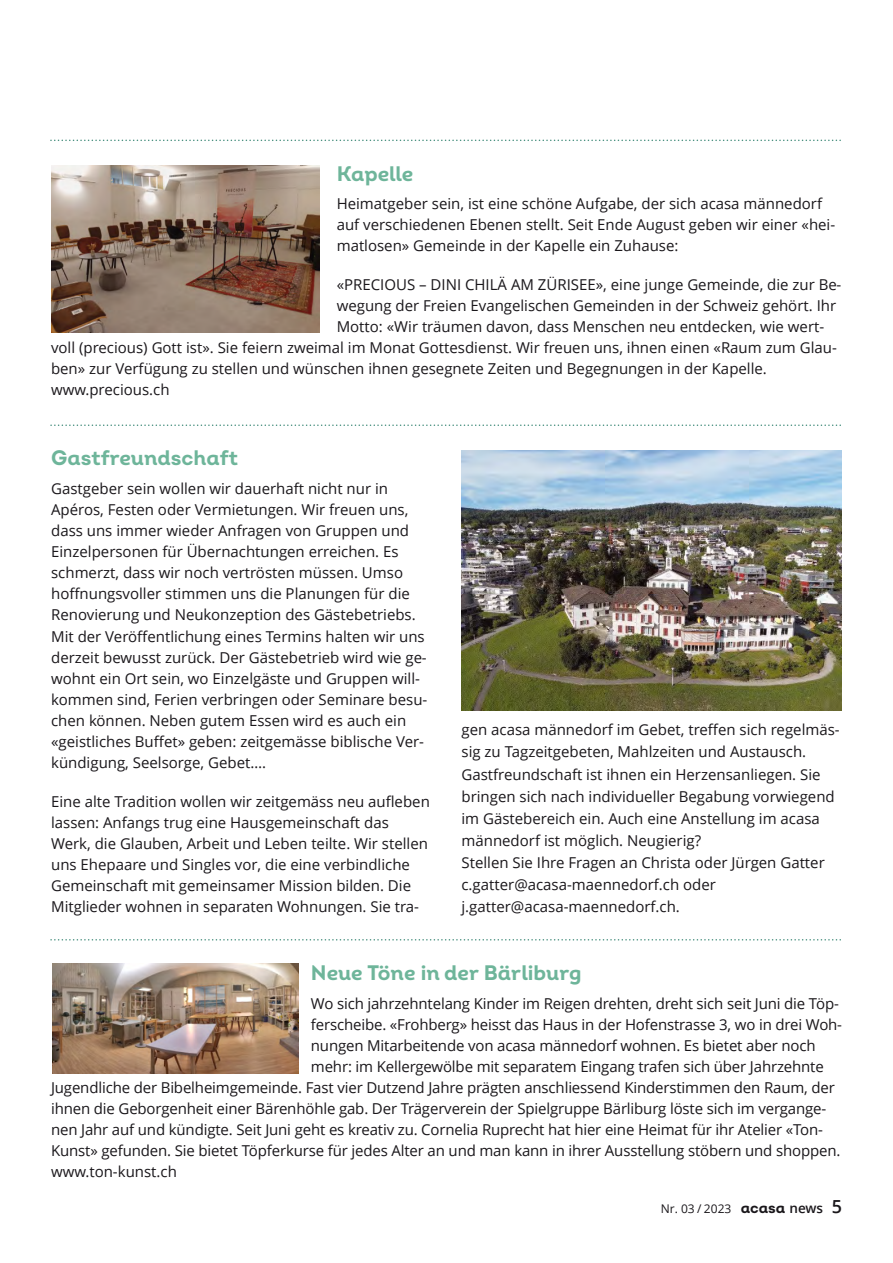
<style>
.page{position:relative;width:893px;height:1263px;background:#fff}
.page>*{position:absolute;margin:0;border:0;box-sizing:border-box;transform-origin:0 0}
.t1{font:21px "Intro Bold Alt";color:#6eb59a}
.t2{font:15px/21px "Open Sans";color:#1a171b}
.t3{font:12px "Open Sans";color:#1a171b}
.s1{font-family:"Intro Bold Alt";font-size:15px}
.s2{font-weight:600;font-size:13.5px}
.s3{font-weight:600;font-size:18px}
</style>
<div class="page">
<svg style="left:51px;top:140px;width:790px;height:1px"></svg>
<svg style="left:51px;top:939px;width:790px;height:1px"></svg>
<svg style="left:51px;top:424px;width:790px;height:2px"></svg>
<img style="left:51px;top:166px;width:269px;height:166px">
<img style="left:53px;top:963px;width:245px;height:111px">
<img style="left:461px;top:451px;width:381px;height:259px">
<h1 class="t1" style="left:337px;top:161px;width:78px">Kapelle</h1>
<p class="t2" style="left:337px;top:195px;width:500px">Heimatgeber sein, ist eine schöne Aufgabe, der sich acasa männedorf auf verschiedenen Ebenen stellt. Seit Ende August geben wir einer «hei&shy;matlosen» Gemeinde in der Kapelle ein Zuhause:</p>
<p class="t2" style="left:337px;top:276px;width:506px">«PRECIOUS – DINI CHILÄ AM ZÜRISEE», eine junge Gemeinde, die zur Be-</p>
<p class="t2" style="left:337px;top:297px;width:501px">wegung der Freien Evangelischen Gemeinden in der Schweiz gehört. Ihr</p>
<p class="t2" style="left:337px;top:318px;width:489px">Motto: «Wir träumen davon, dass Menschen neu entdecken, wie wert-</p>
<p class="t2" style="left:51px;top:339px;width:787px">voll (precious) Gott ist». Sie feiern zweimal im Monat Gottesdienst. Wir freuen uns, ihnen einen «Raum zum Glau-</p>
<p class="t2" style="left:51px;top:360px;width:717px">ben» zur Verfügung zu stellen und wünschen ihnen gesegnete Zeiten und Begegnungen in der Kapelle.</p>
<p class="t2" style="left:51px;top:381px;width:120px">www.precious.ch</p>
<h1 class="t1" style="left:51px;top:446px;width:189px">Gastfreundschaft</h1>
<p class="t2" style="left:51px;top:480px;width:378px">Gastgeber sein wollen wir dauerhaft nicht nur in Apéros, Festen oder Vermietungen. Wir freuen uns, dass uns immer wieder Anfragen von Gruppen und Einzelpersonen für Übernachtungen erreichen. Es schmerzt, dass wir noch vertrösten müssen. Umso hoffnungsvoller stimmen uns die Planungen für die Renovierung und Neukonzeption des Gästebetriebs.<br>Mit der Veröffentlichung eines Termins halten wir uns derzeit bewusst zurück. Der Gästebetrieb wird wie ge&shy;wohnt ein Ort sein, wo Einzelgäste und Gruppen will&shy;kommen sind, Ferien verbringen oder Seminare besu&shy;chen können. Neben gutem Essen wird es auch ein «geistliches Buffet» geben: zeitgemässe biblische Ver&shy;kündigung, Seelsorge, Gebet….</p>
<p class="t2" style="left:51px;top:793px;width:380px">Eine alte Tradition wollen wir zeitgemäss neu aufleben lassen: Anfangs trug eine Hausgemeinschaft das Werk, die Glauben, Arbeit und Leben teilte. Wir stellen uns Ehepaare und Singles vor, die eine verbindliche Gemeinschaft mit gemeinsamer Mission bilden. Die Mitglieder wohnen in separaten Wohnungen. Sie tra-</p>
<p class="t2" style="left:461px;top:720px;width:380px;line-height:22.2px">gen acasa männedorf im Gebet, treffen sich regelmäs&shy;sig zu Tagzeitgebeten, Mahlzeiten und Austausch.<br>Gastfreundschaft ist ihnen ein Herzensanliegen. Sie bringen sich nach individueller Begabung vorwiegend im Gästebereich ein. Auch eine Anstellung im acasa männedorf ist möglich. Neugierig?<br>Stellen Sie Ihre Fragen an Christa oder Jürgen Gatter c.gatter@acasa-maennedorf.ch oder j.gatter@acasa-maennedorf.ch.</p>
<h1 class="t1" style="left:311px;top:960px;width:272px">Neue Töne in der Bärliburg</h1>
<p class="t2" style="left:311px;top:994px;width:529px">Wo sich jahrzehntelang Kinder im Reigen drehten, dreht sich seit Juni die Töp-</p>
<p class="t2" style="left:311px;top:1015px;width:533px">ferscheibe. «Frohberg» heisst das Haus in der Hofenstrasse 3, wo in drei Woh-</p>
<p class="t2" style="left:311px;top:1036px;width:506px">nungen Mitarbeitende von acasa männedorf wohnen. Es bietet aber noch</p>
<p class="t2" style="left:311px;top:1057px;width:514px">mehr: im Kellergewölbe mit separatem Eingang trafen sich über Jahrzehnte</p>
<p class="t2" style="left:51px;top:1078px;width:785px">Jugendliche der Bibelheimgemeinde. Fast vier Dutzend Jahre prägten anschliessend Kinderstimmen den Raum, der</p>
<p class="t2" style="left:51px;top:1099px;width:777px">ihnen die Geborgenheit einer Bärenhöhle gab. Der Trägerverein der Spielgruppe Bärliburg löste sich im vergange-</p>
<p class="t2" style="left:51px;top:1120px;width:774px">nen Jahr auf und kündigte. Seit Juni geht es kreativ zu. Cornelia Ruprecht hat hier eine Heimat für ihr Atelier «Ton-</p>
<p class="t2" style="left:51px;top:1141px;width:791px">Kunst» gefunden. Sie bietet Töpferkurse für jedes Alter an und man kann in ihrer Ausstellung stöbern und shoppen.</p>
<p class="t2" style="left:51px;top:1162px;width:127px">www.ton-kunst.ch</p>
<p class="t3" style="left:661px;top:1204px;width:183px">Nr. 03 / 2023 <span class="s1">acasa</span> <span class="s2">news</span> <span class="s3">5</span></p>
</div>
